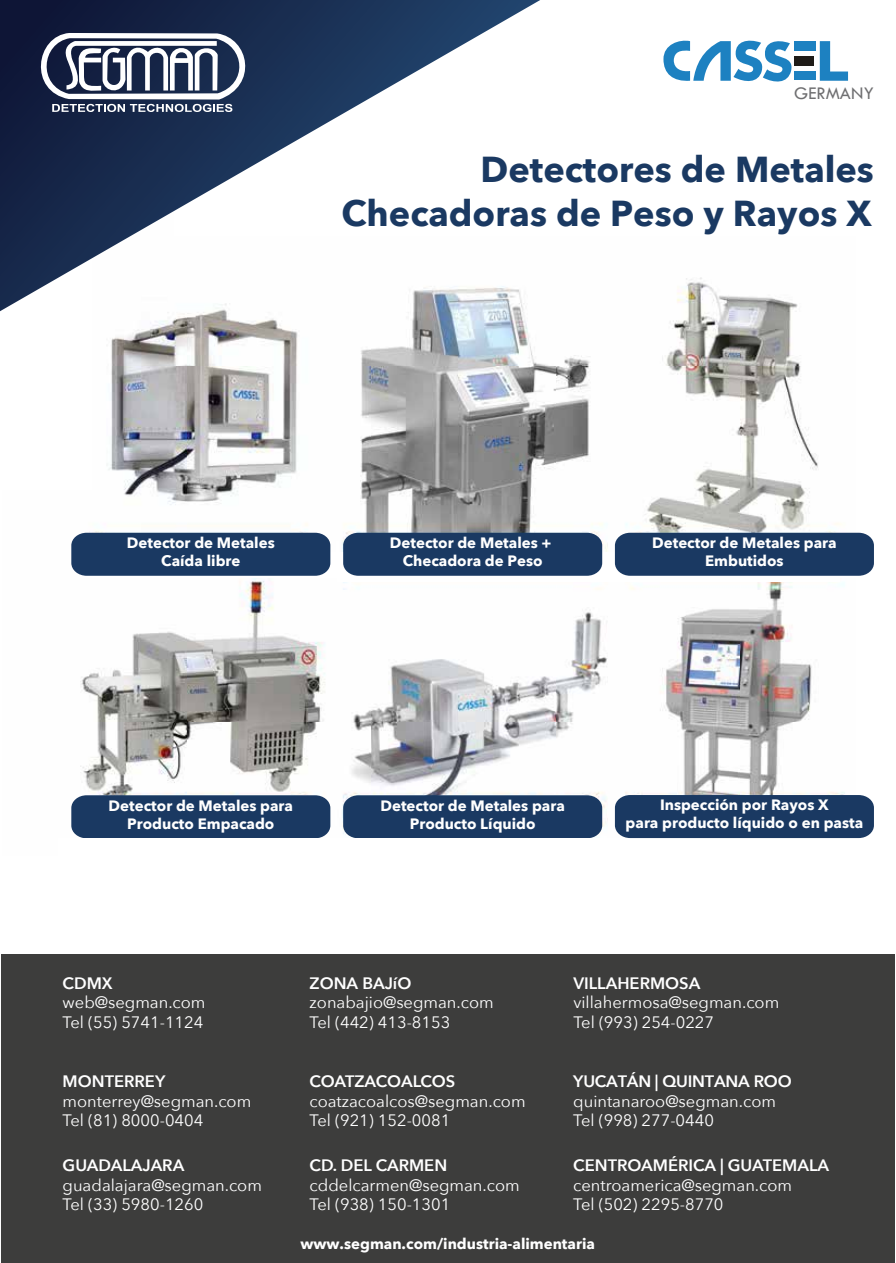
<style>
.page{position:relative;width:896px;height:1263px;background:#fff}
.page>*{position:absolute;margin:0;border:0;box-sizing:border-box;transform-origin:0 0}
.t1{font:700 36px/43.2px "Avenir Next";color:#1a3962;text-align:right}
.t2{font:18.45px "Tw Cen";color:#6f6f71}
.t3{font:600 18px "Avenir Next";color:#fff}
.t4{font:16.5px/19.8px "Avenir Next";color:#fff}
.t5{font:600 16.5px "Avenir Next";color:#fff}
.t6{font:700 15px/18px "Avenir Next";color:#fff;text-align:center}
</style>
<div class="page">
<svg style="left:663px;top:40px;width:129px;height:42px"></svg>
<div style="left:793px;top:41px;width:22px;height:9px;background:#1d81c1"></div>
<div style="left:793px;top:71px;width:22px;height:9px;background:#1d81c1"></div>
<div style="left:793px;top:56px;width:20px;height:10px;background:#1f1c18"></div>
<svg style="left:819px;top:41px;width:28px;height:40px"></svg>
<img style="left:80px;top:578px;width:765px;height:250px">
<div style="left:71px;top:795px;width:259px;height:43px;background:#1a3962"></div>
<div style="left:343px;top:795px;width:259px;height:43px;background:#1a3962"></div>
<div style="left:337px;top:526px;width:502px;height:55px;background:#fff"></div>
<div style="left:614px;top:795px;width:259px;height:43px;background:#1a3962"></div>
<img style="left:84px;top:277px;width:770px;height:274px">
<div style="left:1px;top:138px;width:91px;height:352px;background:#fff"></div>
<div style="left:343px;top:533px;width:259px;height:43px;background:#1a3962"></div>
<div style="left:614px;top:533px;width:259px;height:43px;background:#1a3962"></div>
<div style="left:71px;top:533px;width:259px;height:43px;background:#1a3962"></div>
<svg style="left:0;top:0;width:540px;height:311px"></svg>
<svg style="left:28px;top:33px;width:230px;height:79px"></svg>
<div style="left:1px;top:953px;width:893px;height:310px;background:#3d3d3c"></div>
<p class="t2" style="left:794px;top:82px;width:81px">GERMANY</p>
<h1 class="t1" style="left:341px;top:147px;width:533px">Detectores de Metales<br>Checadoras de Peso y Rayos X</h1>
<p class="t6" style="left:127px;top:533px;width:149px">Detector de Metales<br>Caída libre</p>
<p class="t6" style="left:390px;top:533px;width:163px">Detector de Metales +<br>Checadora de Peso</p>
<p class="t6" style="left:652px;top:533px;width:186px">Detector de Metales para<br>Embutidos</p>
<p class="t6" style="left:109px;top:796px;width:186px">Detector de Metales para<br>Producto Empacado</p>
<p class="t6" style="left:380px;top:796px;width:186px">Detector de Metales para<br>Producto Líquido</p>
<p class="t6" style="left:625px;top:796px;width:239px">Inspección por Rayos X<br>para producto líquido o en pasta</p>
<p class="t5" style="left:63px;top:968px;width:52px">CDMX</p>
<p class="t4" style="left:63px;top:992px;width:144px">web@segman.com<br>Tel (55) 5741-1124</p>
<p class="t5" style="left:63px;top:1067px;width:104px">MONTERREY</p>
<p class="t4" style="left:63px;top:1090px;width:190px">monterrey@segman.com<br>Tel (81) 8000-0404</p>
<p class="t5" style="left:63px;top:1151px;width:123px">GUADALAJARA</p>
<p class="t4" style="left:63px;top:1174px;width:201px">guadalajara@segman.com<br>Tel (33) 5980-1260</p>
<p class="t5" style="left:309px;top:968px;width:103px">ZONA BAJíO</p>
<p class="t4" style="left:309px;top:992px;width:185px">zonabajio@segman.com<br>Tel (442) 413-8153</p>
<p class="t5" style="left:309px;top:1067px;width:147px">COATZACOALCOS</p>
<p class="t4" style="left:309px;top:1090px;width:217px">coatzacoalcos@segman.com<br>Tel (921) 152-0081</p>
<p class="t5" style="left:309px;top:1151px;width:139px">CD. DEL CARMEN</p>
<p class="t4" style="left:309px;top:1174px;width:212px">cddelcarmen@segman.com<br>Tel (938) 150-1301</p>
<p class="t5" style="left:573px;top:968px;width:128px">VILLAHERMOSA</p>
<p class="t4" style="left:573px;top:992px;width:207px">villahermosa@segman.com<br>Tel (993) 254-0227</p>
<p class="t5" style="left:573px;top:1067px;width:220px">YUCATÁN | QUINTANA ROO</p>
<p class="t4" style="left:573px;top:1090px;width:204px">quintanaroo@segman.com<br>Tel (998) 277-0440</p>
<p class="t5" style="left:573px;top:1151px;width:257px">CENTROAMÉRICA | GUATEMALA</p>
<p class="t4" style="left:573px;top:1174px;width:220px">centroamerica@segman.com<br>Tel (502) 2295-8770</p>
<p class="t3" style="left:377px;top:1221px;width:30px">ww</p>
<p class="t6" style="left:300px;top:1234px;width:296px">www.segman.com/industria-alimentaria</p>
</div>
